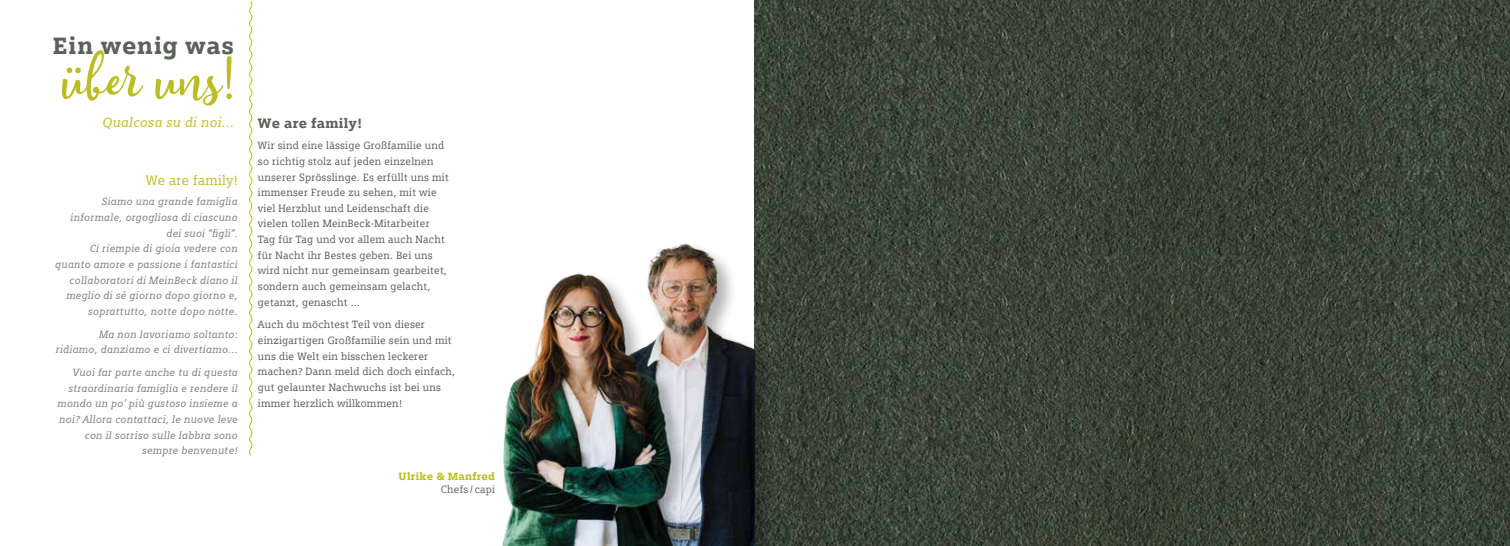
<style>
.page{position:relative;width:1510px;height:546px;background:#fff}
.page>*{position:absolute;margin:0;border:0;box-sizing:border-box;transform-origin:0 0}
.t1{font:68.75px "Moments";color:#bcbd22}
.t2{font:900 23.75px "Siemens Slab";letter-spacing:.035em;color:#5a6357}
.t3{font:italic 13.75px "Siemens Slab";letter-spacing:.02em;color:#bcbd22}
.t4{font:900 13.75px "Siemens Slab";letter-spacing:.02em;color:#5a6357}
.t5{font:13.75px "Siemens Slab";letter-spacing:.02em;color:#bcbd22}
.t6{font:10.62px/15.6px "Siemens Slab";letter-spacing:.02em;color:#575756}
.t7{font:italic 10.62px/15.6px "Siemens Slab";letter-spacing:.02em;color:#7c7b7b;text-align:right}
.t8{font:900 10.62px "Siemens Slab";letter-spacing:.02em;color:#bcbd22}
.t9{font:10.62px "Siemens Slab";letter-spacing:.02em;color:#5a6357}
</style>
<div class="page">
<img style="left:755px;top:0;width:754px;height:546px">
<div style="left:501px;top:242px;width:275px;height:304px;background:#000;opacity:.3"></div>
<img style="left:501px;top:184px;width:254px;height:362px">
<svg style="left:249px;top:1px;width:4px;height:455px"></svg>
<h2 class="t2" style="left:53px;top:30px;width:183px">Ein wenig was</h2>
<h1 class="t1" style="left:62px;top:36px;width:174px">über uns!</h1>
<p class="t3" style="left:102px;top:114px;width:133px">Qualcosa su di noi...</p>
<p class="t4" style="left:258px;top:115px;width:106px">We are family!</p>
<p class="t6" style="left:258px;top:138px;width:192px">Wir sind eine lässige Großfamilie und so richtig stolz auf jeden einzelnen unserer Sprösslinge. Es erfüllt uns mit immenser Freude zu sehen, mit wie viel Herzblut und Leidenschaft die vielen tollen MeinBeck-Mitarbeiter Tag für Tag und vor allem auch Nacht für Nacht ihr Bestes geben. Bei uns wird nicht nur gemeinsam gearbeitet, sondern auch gemeinsam gelacht, getanzt, genascht …</p>
<p class="t6" style="left:258px;top:317px;width:199px">Auch du möchtest Teil von dieser einzigartigen Großfamilie sein und mit uns die Welt ein bisschen leckerer machen? Dann meld dich doch einfach, gut gelaunter Nachwuchs ist bei uns immer herzlich willkommen!</p>
<p class="t5" style="left:146px;top:172px;width:94px">We are family!</p>
<p class="t7" style="left:55px;top:194px;width:184px">Siamo una grande famiglia informale, orgogliosa di ciascuno dei suoi “figli”.<br>Ci riempie di gioia vedere con quanto amore e passione i fantastici collaboratori di MeinBeck diano il meglio di sé giorno dopo giorno e, soprattutto, notte dopo notte.</p>
<p class="t7" style="left:56px;top:326px;width:184px">Ma non lavoriamo soltanto: ridiamo, danziamo e ci divertiamo...</p>
<p class="t7" style="left:57px;top:364px;width:182px">Vuoi far parte anche tu di questa straordinaria famiglia e rendere il mondo un po’ più gustoso insieme a noi? Allora contattaci, le nuove leve con il sorriso sulle labbra sono sempre benvenute!</p>
<p class="t8" style="left:399px;top:470px;width:98px">Ulrike &amp; Manfred</p>
<p class="t9" style="left:441px;top:483px;width:56px">Chefs / capi</p>
</div>
